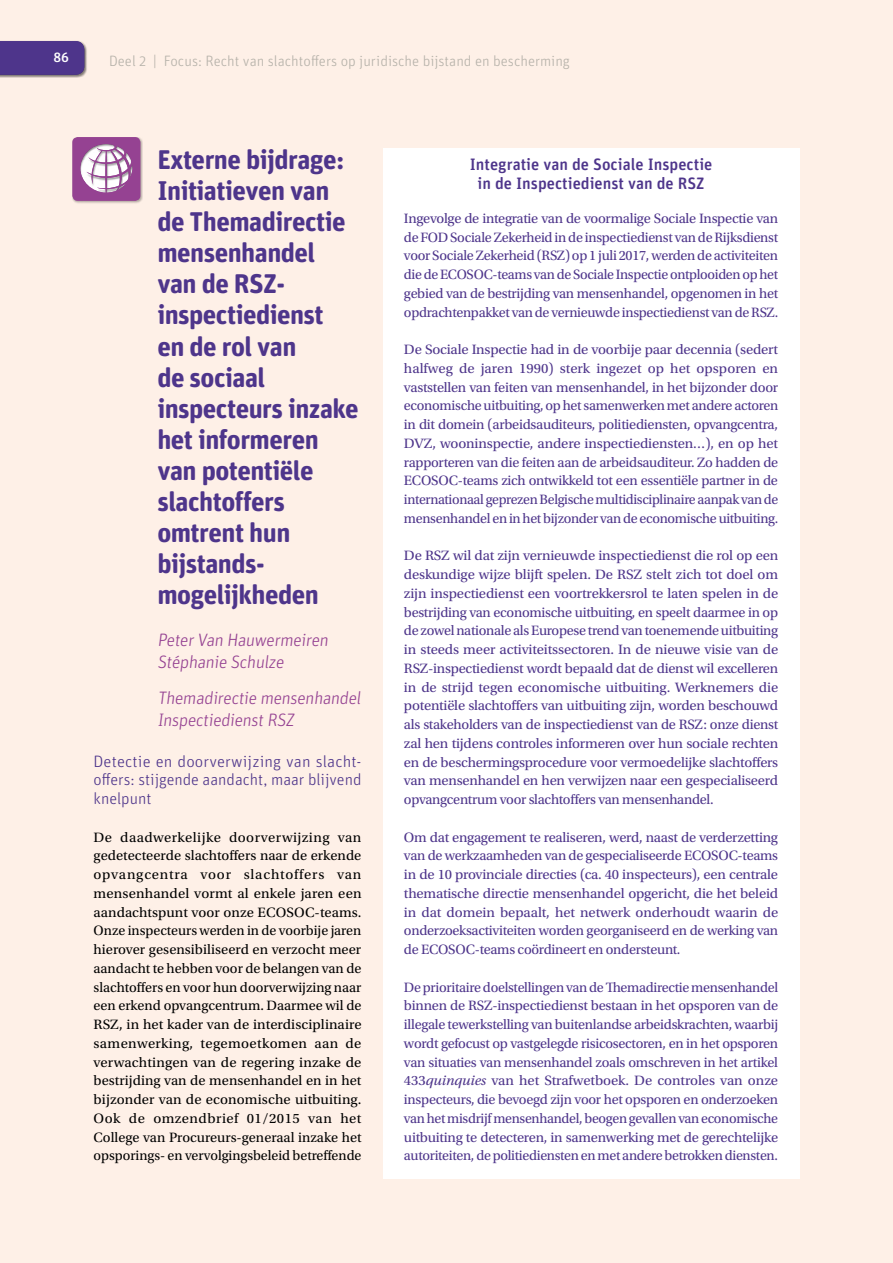
<style>
.page{position:relative;width:893px;height:1263px;background:#fef0e7}
.page>*{position:absolute;margin:0;border:0;box-sizing:border-box;transform-origin:0 0}
.t1{font:700 27px/31px "Unit Rounded OT";letter-spacing:-.02em;color:#4e358b}
.t2{font:300 18px/22.5px "Unit Rounded OT";color:#954292}
.t3{font:300 16.5px/18.8px "Unit Rounded OT";color:#4e358b;text-align:justify}
.t4{font:500 16.5px/18.8px "Unit Rounded OT";color:#4e358b;text-align:center}
.t5{font:300 15px "Unit Rounded OT";color:#b5b1a9}
.t6{font:14.25px/18.8px "Utopia Std";letter-spacing:-.02em;color:#4e358b;text-align:justify}
.t7{font:14.25px/18.8px "Utopia Std";color:#000;text-align:justify}
.t8{font:500 13.5px "Unit Rounded OT";color:#fff}
.s1{font-style:italic}
</style>
<div class="page">
<div style="left:72px;top:137px;width:71px;height:67px;background:#000;opacity:.3"></div>
<div style="left:72px;top:137px;width:68px;height:64px;background:#954292;border-radius:5px"></div>
<div style="left:56px;top:125px;width:103px;height:70px;background:#000;opacity:.3"></div>
<div style="left:0;top:41px;width:87px;height:37px;background:#000;opacity:.3"></div>
<div style="left:0;top:41px;width:84px;height:34px;background:#4e358b"></div>
<div style="left:383px;top:149px;width:416px;height:1030px;background:#fff"></div>
<p class="t8" style="left:53px;top:49px;width:17px">86</p>
<p class="t5" style="left:109px;top:52px;width:462px">Deel 2 | Focus: Recht van slachtoffers op juridische bijstand en bescherming</p>
<h1 class="t1" style="left:157px;top:144px;width:203px">Externe bijdrage:<br>Initiatieven van de Themadirectie mensenhandel van de RSZ&shy;inspectiedienst<br>en de rol van<br>de sociaal inspecteurs inzake het informeren van potentiële slachtoffers omtrent hun bijstands&shy;mogelijkheden</h1>
<p class="t2" style="left:157px;top:629px;width:175px">Peter Van Hauwermeiren<br>Stéphanie Schulze</p>
<p class="t2" style="left:157px;top:687px;width:208px">Themadirectie mensenhandel<br>InspectiedienstRSZ</p>
<p class="t3" style="left:94px;top:752px;width:269px">Detectie en doorverwijzing van slacht&shy;offers: stijgende aandacht, maar blijvend knelpunt</p>
<p class="t7" style="left:94px;top:828px;width:270px">De daadwerkelijke doorverwijzing van gedetecteerde slachtoffers naar de erkende opvangcentra voor slachtoffers van mensenhandel vormt al enkele jaren een aandachtspunt voor onze ECOSOC-teams.<br>Onze inspecteurs werden in de voorbije jaren hierover gesensibiliseerd en verzocht meer aandacht te hebben voor de belangen van de slachtoffers en voor hun doorverwijzing naar een erkend opvangcentrum. Daarmee wil de RSZ, in het kader van de interdisciplinaire samenwerking, tegemoetkomen aan de verwachtingen van de regering inzake de bestrijding van de mensenhandel en in het bijzonder van de economische uitbuiting.<br>Ook de omzendbrief 01/2015 van het College van Procureurs-generaal inzake het opsporings- en vervolgingsbeleid betreffende</p>
<p class="t4" style="left:470px;top:155px;width:244px">Integratie van de Sociale Inspectie in de Inspectiedienst van de RSZ</p>
<p class="t6" style="left:404px;top:209px;width:376px">Ingevolge de integratie van de voormalige Sociale Inspectie van de FOD Sociale Zekerheid in de inspectiedienst van de Rijksdienst voor Sociale Zekerheid (RSZ) op 1 juli 2017, werden de activiteiten die de ECOSOC-teams van de Sociale Inspectie ontplooiden op het gebied van de bestrijding van mensenhandel, opgenomen in het opdrachtenpakket van de vernieuwde inspectiedienst van de RSZ.</p>
<p class="t6" style="left:404px;top:340px;width:376px">De Sociale Inspectie had in de voorbije paar decennia (sedert halfweg de jaren 1990) sterk ingezet op het opsporen en vaststellen van feiten van mensenhandel, in het bijzonder door economische uitbuiting, op het samenwerken met andere actoren in dit domein (arbeidsauditeurs, politiediensten, opvangcentra, DVZ, wooninspectie, andere inspectiediensten…), en op het rapporteren van die feiten aan de arbeidsauditeur. Zo hadden de ECOSOC-teams zich ontwikkeld tot een essentiële partner in de internationaal geprezen Belgische multidisciplinaire aanpak van de mensenhandel en in het bijzonder van de economische uitbuiting.</p>
<p class="t6" style="left:404px;top:547px;width:376px">De RSZ wil dat zijn vernieuwde inspectiedienst die rol op een deskundige wijze blijft spelen. De RSZ stelt zich tot doel om zijn inspectiedienst een voortrekkersrol te laten spelen in de bestrijding van economische uitbuiting, en speelt daarmee in op de zowel nationale als Europese trend van toenemende uitbuiting in steeds meer activiteitssectoren. In de nieuwe visie van de RSZ-inspectiedienst wordt bepaald dat de dienst wil excelleren in de strijd tegen economische uitbuiting. Werknemers die potentiële slachtoffers van uitbuiting zijn, worden beschouwd als stakeholders van de inspectiedienst van de RSZ: onze dienst zal hen tijdens controles informeren over hun sociale rechten en de beschermingsprocedure voor vermoedelijke slachtoffers van mensenhandel en hen verwijzen naar een gespecialiseerd opvangcentrum voor slachtoffers van mensenhandel.</p>
<p class="t6" style="left:404px;top:828px;width:376px">Om dat engagement te realiseren, werd, naast de verderzetting van de werkzaamheden van de gespecialiseerde ECOSOC-teams in de 10 provinciale directies (ca. 40 inspecteurs), een centrale thematische directie mensenhandel opgericht, die het beleid in dat domein bepaalt, het netwerk onderhoudt waarin de onderzoeksactiviteiten worden georganiseerd en de werking van de ECOSOC-teams coördineert en ondersteunt.</p>
<p class="t6" style="left:404px;top:978px;width:376px">De prioritaire doelstellingen van de Themadirectie mensenhandel binnen de RSZ-inspectiedienst bestaan in het opsporen van de illegale tewerkstelling van buitenlandse arbeidskrachten, waarbij wordt gefocust op vastgelegde risicosectoren, en in het opsporen van situaties van mensenhandel zoals omschreven in het artikel 433<span class="s1">quinquies</span> van het Strafwetboek. De controles van onze inspecteurs, die bevoegd zijn voor het opsporen en onderzoeken van het misdrijf mensenhandel, beogen gevallen van economische uitbuiting te detecteren, in samenwerking met de gerechtelijke autoriteiten, de politiediensten en met andere betrokken diensten.</p>
</div>
